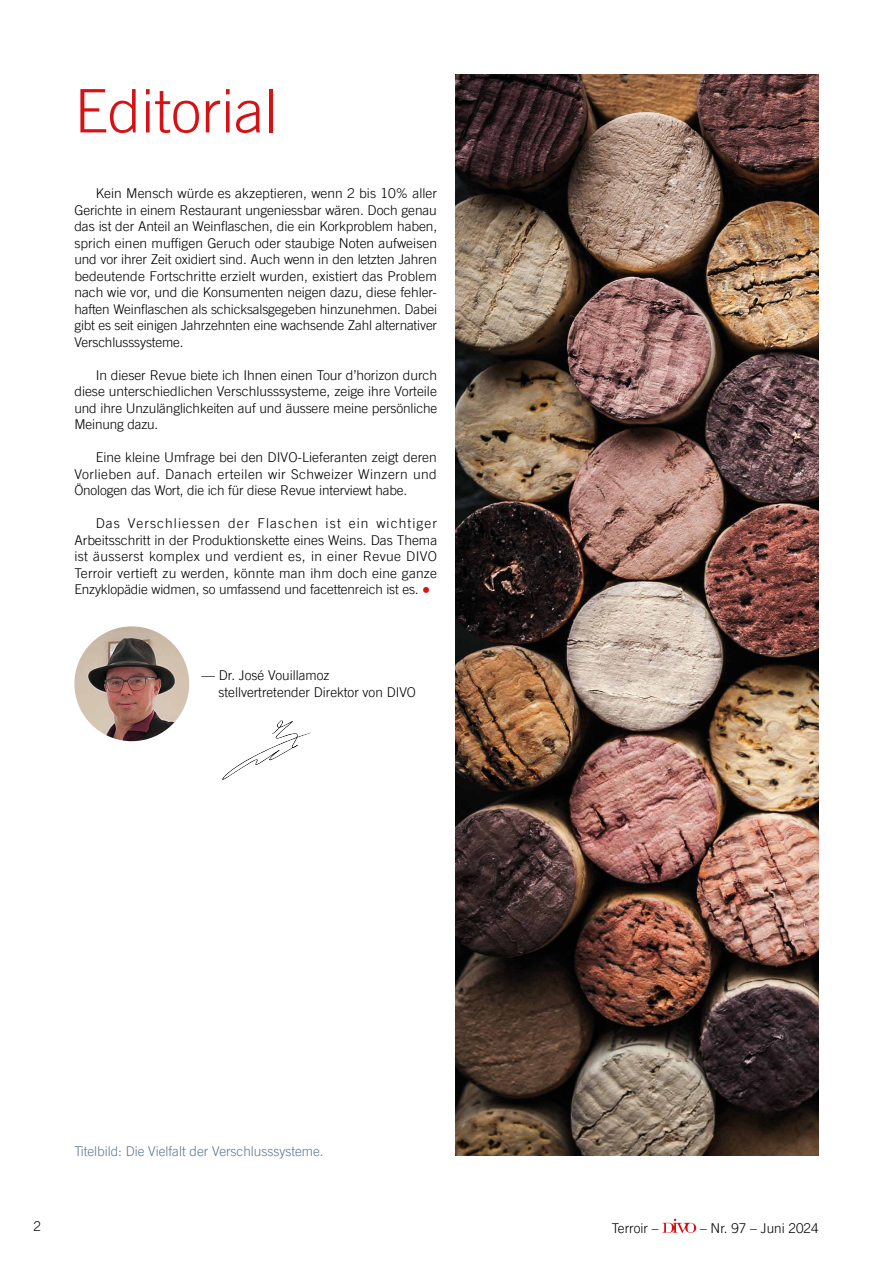
<style>
.page{position:relative;width:893px;height:1263px;background:#fff}
.page>*{position:absolute;margin:0;border:0;box-sizing:border-box;transform-origin:0 0}
.t1{font:300 60px "Trade Gothic LT Pro";color:#d51317}
.t2{font:300 13.5px/16.5px "Trade Gothic LT Pro";letter-spacing:-.01em;color:#000;text-align:justify}
.t3{font:300 13.5px "Trade Gothic LT Pro";color:#607896}
.s1{font-family:"Trade Gothic LT Bold Two";font-weight:400;font-size:16.5px;color:#d51317}
</style>
<div class="page">
<svg style="left:662px;top:1218px;width:34px;height:15px"></svg>
<img style="left:222px;top:720px;width:89px;height:60px">
<img style="left:74px;top:626px;width:115px;height:115px;border-radius:57px">
<img style="left:456px;top:74px;width:363px;height:1081px">
<h1 class="t1" style="left:74px;top:75px;width:205px">Editorial</h1>
<p class="t2" style="left:74px;top:185px;width:364px;text-indent:21px">Kein Mensch würde es akzeptieren, wenn 2 bis 10% aller Gerichte in einem Restaurant ungeniessbar wären. Doch genau das ist der Anteil an Weinflaschen, die ein Korkproblem haben, sprich einen muffigen Geruch oder staubige Noten aufweisen und vor ihrer Zeit oxidiert sind. Auch wenn in den letzten Jahren bedeutende Fortschritte erzielt wurden, existiert das Problem nach wie vor, und die Konsumenten neigen dazu, diese fehler&shy;haften Weinflaschen als schicksalsgegeben hinzunehmen. Dabei gibt es seit einigen Jahrzehnten eine wachsende Zahl alternativer Verschlusssysteme.</p>
<p class="t2" style="left:74px;top:367px;width:364px;text-indent:21px">In dieser Revue biete ich Ihnen einen Tour d’horizon durch diese unterschiedlichen Verschlusssysteme, zeige ihre Vorteile und ihre Unzulänglichkeiten auf und äussere meine persönliche Meinung dazu.</p>
<p class="t2" style="left:74px;top:449px;width:364px;text-indent:21px">Eine kleine Umfrage bei den DIVO-Lieferanten zeigt deren Vorlieben auf. Danach erteilen wir Schweizer Winzern und Önologen das Wort, die ich für diese Revue interviewt habe.</p>
<p class="t2" style="left:74px;top:515px;width:364px;text-indent:21px">Das Verschliessen der Flaschen ist ein wichtiger Arbeitsschritt in der Produktionskette eines Weins. Das Thema ist äusserst komplex und verdient es, in einer Revue DIVO Terroir vertieft zu werden, könnte man ihm doch eine ganze Enzyklopädie widmen, so umfassend und facettenreich ist es. <span class="s1">•</span></p>
<p class="t2" style="left:219px;top:667px;width:199px;text-indent:-17px">— Dr. José Vouillamoz stellvertretender Direktor von DIVO</p>
<p class="t3" style="left:74px;top:1143px;width:251px">Titelbild: Die Vielfalt der Verschlusssysteme.</p>
<p class="t2" style="left:33px;top:1217px;width:9px">2</p>
<p class="t2" style="left:612px;top:1220px;width:48px">Terroir –</p>
<p class="t2" style="left:700px;top:1220px;width:120px">– Nr. 97 – Juni 2024</p>
</div>
